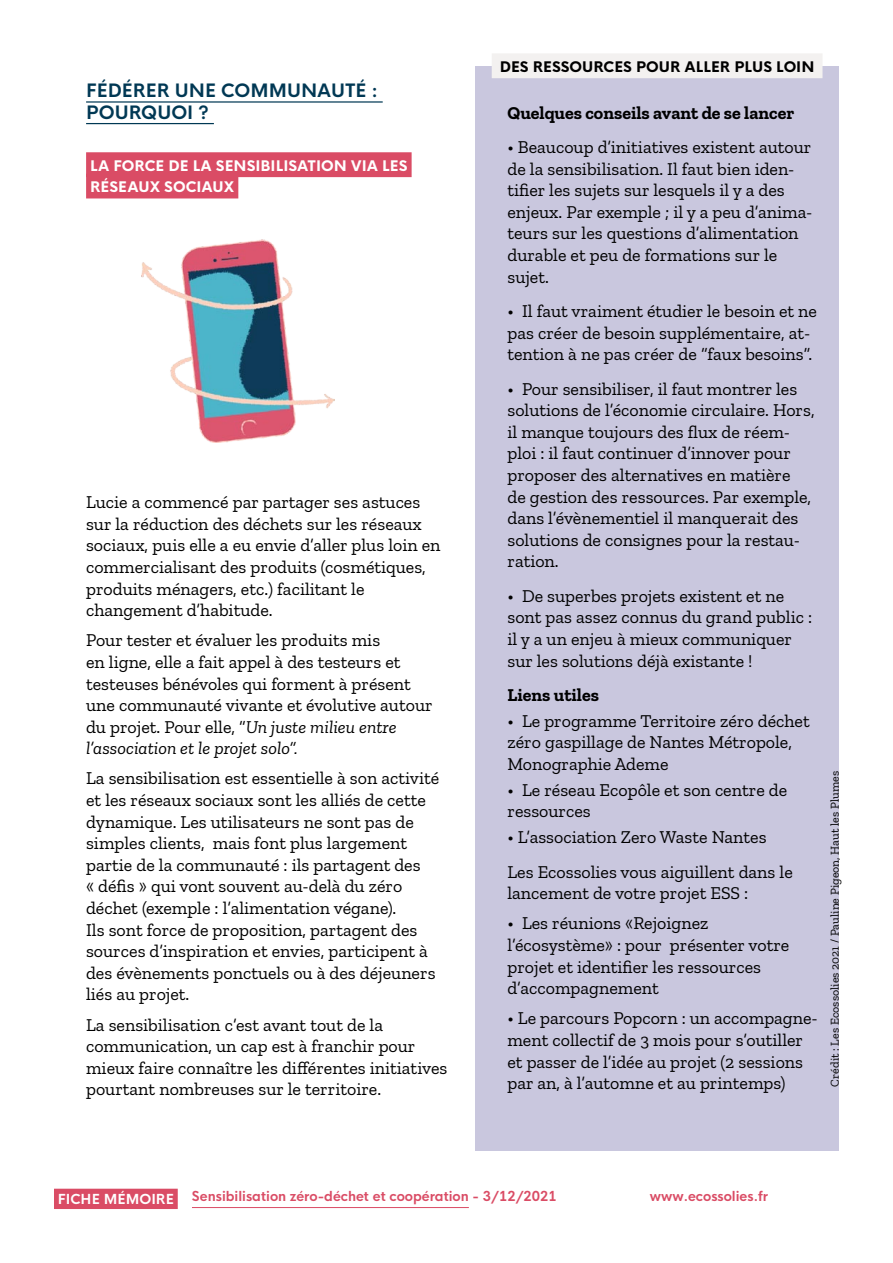
<style>
.page{position:relative;width:893px;height:1263px;background:#fff}
.page>*{position:absolute;margin:0;border:0;box-sizing:border-box;transform-origin:0 0}
.t1{font:18px/21.6px "Zilla Slab";color:#000}
.t2{font:700 18px "Zilla Slab";color:#000}
.t3{font:700 18px/21.6px "HK Nova";color:#003854}
.t4{font:800 14.25px/21.3px "HK Nova";color:#fff}
.t5{font:800 14.25px "HK Nova";color:#000}
.t6{font:700 13.5px "HK Nova";color:#da4c65;scale:.96 1}
.t7{font:700 13.5px "HK Nova";color:#fff}
.t8{font:12px "Zilla Slab";color:#000}
.s1{font-style:italic}
</style>
<div class="page">
<hr style="left:192px;top:1207px;width:277px;height:1px;background:#da4c65">
<div style="left:54px;top:1189px;width:124px;height:20px;background:#da4c65"></div>
<div style="left:475px;top:67px;width:364px;height:1084px;background:#c9c7de"></div>
<hr style="left:86px;top:101px;width:297px;height:2px;background:#003854">
<hr style="left:86px;top:123px;width:128px;height:1px;background:#003854">
<div style="left:86px;top:152px;width:326px;height:25px;background:#da4c65"></div>
<div style="left:86px;top:174px;width:152px;height:24px;background:#da4c65"></div>
<div style="left:492px;top:53px;width:330px;height:25px;background:#f3f1f0"></div>
<img style="left:142px;top:239px;width:192px;height:204px">
<p class="t3" style="left:86px;top:78px;width:293px">FÉDÉRER UNE COMMUNAUTÉ :<br>POURQUOI ?</p>
<p class="t4" style="left:90px;top:153px;width:319px">LA FORCE DE LA SENSIBILISATION VIA LES<br>RÉSEAUX SOCIAUX</p>
<p class="t1" style="left:86px;top:491px;width:356px">Lucie a commencé par partager ses astuces sur la réduction des déchets sur les réseaux sociaux, puis elle a eu envie d’aller plus loin en commercialisant des produits (cosmétiques, produits ménagers, etc.) facilitant le changement d’habitude.</p>
<p class="t1" style="left:86px;top:630px;width:348px">Pour tester et évaluer les produits mis<br>en ligne, elle a fait appel à des testeurs et testeuses bénévoles qui forment à présent une communauté vivante et évolutive autour du projet. Pour elle, “<span class="s1">Un juste milieu entre l’association et le projet solo”.</span></p>
<p class="t1" style="left:86px;top:768px;width:355px">La sensibilisation est essentielle à son activité et les réseaux sociaux sont les alliés de cette dynamique. Les utilisateurs ne sont pas de simples clients, mais font plus largement partie de la communauté : ils partagent des<br>« défis » qui vont souvent au-delà du zéro déchet (exemple : l’alimentation végane).<br>Ils sont force de proposition, partagent des sources d’inspiration et envies, participent à des évènements ponctuels ou à des déjeuners liés au projet.</p>
<p class="t1" style="left:86px;top:1014px;width:363px">La sensibilisation c’est avant tout de la communication, un cap est à franchir pour mieux faire connaître les différentes initiatives pourtant nombreuses sur le territoire.</p>
<p class="t5" style="left:500px;top:54px;width:316px">DES RESSOURCES POUR ALLER PLUS LOIN</p>
<p class="t2" style="left:507px;top:102px;width:288px">Quelques conseils avant de se lancer</p>
<p class="t1" style="left:507px;top:136px;width:307px">• Beaucoup d’initiatives existent autour de la sensibilisation. Il faut bien iden&shy;tifier les sujets sur lesquels il y a des enjeux. Par exemple ; il y a peu d’anima&shy;teurs sur les questions d’alimentation durable et peu de formations sur le sujet.</p>
<p class="t1" style="left:507px;top:300px;width:311px">• Il faut vraiment étudier le besoin et ne pas créer de besoin supplémentaire, at&shy;tention à ne pas créer de “faux besoins”.</p>
<p class="t1" style="left:507px;top:378px;width:309px">• Pour sensibiliser, il faut montrer les solutions de l’économie circulaire. Hors, il manque toujours des flux de réem&shy;ploi : il faut continuer d’innover pour proposer des alternatives en matière<br>de gestion des ressources. Par exemple, dans l’évènementiel il manquerait des solutions de consignes pour la restau&shy;ration.</p>
<p class="t1" style="left:507px;top:585px;width:306px">• De superbes projets existent et ne sont pas assez connus du grand public : il y a un enjeu à mieux communiquer sur les solutions déjà existante !</p>
<p class="t2" style="left:507px;top:685px;width:93px">Liens utiles</p>
<p class="t1" style="left:507px;top:710px;width:304px">• Le programme Territoire zéro déchet zéro gaspillage de Nantes Métropole,<br>Monographie Ademe</p>
<p class="t1" style="left:507px;top:779px;width:281px">• Le réseau Ecopôle et son centre de ressources</p>
<p class="t1" style="left:507px;top:820px;width:287px;line-height:34.3px">• L’association Zero Waste Nantes<br>Les Ecossolies vous aiguillent dans le</p>
<p class="t1" style="left:507px;top:883px;width:242px">lancement de votre projet ESS :</p>
<p class="t1" style="left:507px;top:913px;width:283px">• Les réunions «Rejoignez l’écosystème» : pour présenter votre projet et identifier les ressources d’accompagnement</p>
<p class="t1" style="left:507px;top:1008px;width:312px">• Le parcours Popcorn : un accompagne&shy;ment collectif de 3 mois pour s’outiller et passer de l’idée au projet (2 sessions par an, à l’automne et au printemps)</p>
<p class="t8" style="left:828px;top:1086px;width:317px;rotate:-90deg">Crédit : Les Ecossolies 2021 / Pauline Pigeon, Haut les Plumes</p>
<p class="t7" style="left:58px;top:1187px;width:118px">FICHE MÉMOIRE</p>
<p class="t6" style="left:192px;top:1185px;width:382px">Sensibilisation zéro-déchet et coopération - 3/12/2021</p>
<p class="t6" style="left:650px;top:1185px;width:125px">www.ecossolies.fr</p>
</div>
